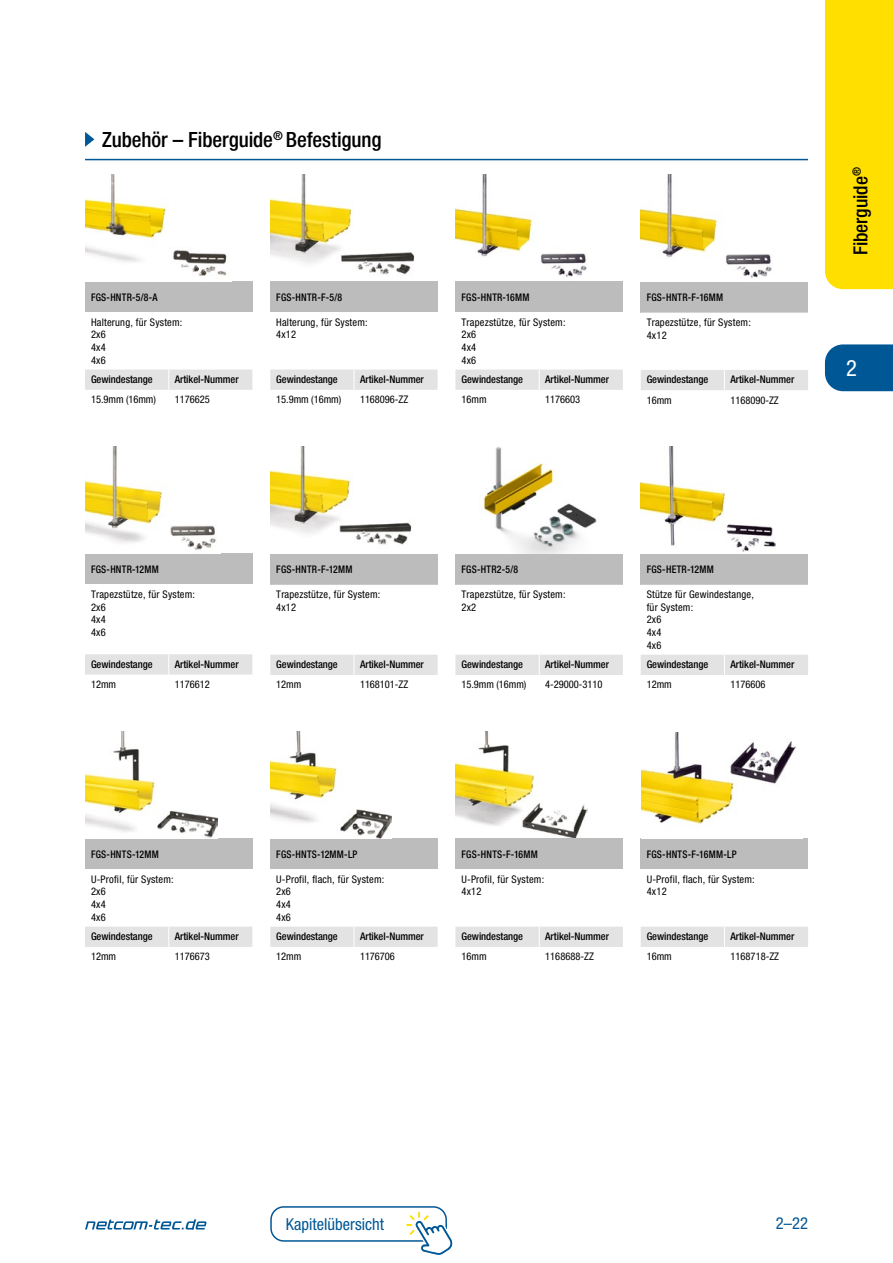
<style>
.page{position:relative;width:893px;height:1263px;background:#fff}
.page>*{position:absolute;margin:0;border:0;box-sizing:border-box;transform-origin:0 0}
.t1{font:condensed 22.5px "Helvetica Neue LT Std";color:#fff}
.t2{font:500 condensed 21px "Helvetica Neue LT Std";letter-spacing:-.005em;color:#000}
.t3{font:500 condensed 19.5px "Helvetica Neue LT Std";letter-spacing:-.005em;color:#000}
.t4{font:condensed 16.5px "Helvetica Neue LT Std";color:#005795}
.t5{font:condensed 10.5px/12.6px "Helvetica Neue LT Std";letter-spacing:.02em;color:#000}
.t6{font:500 condensed 10.5px "Helvetica Neue LT Std";letter-spacing:-.005em;color:#000}
.t7{font:500 condensed 10.5px "Helvetica Neue LT Std";letter-spacing:.025em;color:#000;scale:.93 1}
.t8{font:condensed 10.5px "Helvetica Neue LT Std";letter-spacing:-.005em;color:#000}
.t9{font:500 condensed 10.5px "Helvetica Neue LT Std";letter-spacing:-.005em;color:#000;scale:.93 1}
.t10{font:condensed 10.5px "Helvetica Neue LT Std";color:#000}
</style>
<div class="page">
<svg style="left:85px;top:1219px;width:122px;height:10px"></svg>
<div style="left:270px;top:1206px;width:177px;height:36px;border:2px solid #005795;border-radius:13px"></div>
<svg style="left:406px;top:1211px;width:47px;height:44px"></svg>
<div style="left:825px;top:0;width:68px;height:289px;background:#ffdf00"></div>
<div style="left:825px;top:344px;width:68px;height:47px;background:#005795"></div>
<svg style="left:85px;top:132px;width:9px;height:15px"></svg>
<hr style="left:85px;top:159px;width:723px;height:1px;background:#005795">
<div style="left:85px;top:281px;width:167px;height:31px;background:#bcbcbc"></div>
<div style="left:85px;top:369px;width:167px;height:21px;background:#e3e3e3"></div>
<img style="left:85px;top:174px;width:142px;height:103px">
<div style="left:270px;top:281px;width:168px;height:31px;background:#bcbcbc"></div>
<div style="left:270px;top:369px;width:168px;height:21px;background:#e3e3e3"></div>
<img style="left:270px;top:174px;width:144px;height:101px">
<div style="left:455px;top:281px;width:168px;height:31px;background:#bcbcbc"></div>
<div style="left:455px;top:369px;width:168px;height:21px;background:#e3e3e3"></div>
<img style="left:455px;top:174px;width:132px;height:103px">
<div style="left:641px;top:282px;width:167px;height:31px;background:#bcbcbc"></div>
<div style="left:641px;top:370px;width:167px;height:20px;background:#e3e3e3"></div>
<img style="left:641px;top:175px;width:131px;height:103px">
<div style="left:85px;top:554px;width:167px;height:30px;background:#bcbcbc"></div>
<div style="left:85px;top:654px;width:167px;height:21px;background:#e3e3e3"></div>
<img style="left:85px;top:446px;width:131px;height:104px">
<div style="left:270px;top:554px;width:168px;height:31px;background:#bcbcbc"></div>
<div style="left:270px;top:655px;width:168px;height:20px;background:#e3e3e3"></div>
<img style="left:270px;top:447px;width:142px;height:98px">
<div style="left:455px;top:554px;width:168px;height:31px;background:#bcbcbc"></div>
<div style="left:455px;top:655px;width:168px;height:20px;background:#e3e3e3"></div>
<img style="left:483px;top:447px;width:114px;height:107px">
<div style="left:641px;top:554px;width:167px;height:31px;background:#bcbcbc"></div>
<div style="left:641px;top:655px;width:167px;height:20px;background:#e3e3e3"></div>
<img style="left:641px;top:447px;width:135px;height:105px">
<div style="left:455px;top:838px;width:168px;height:31px;background:#bcbcbc"></div>
<div style="left:455px;top:926px;width:168px;height:21px;background:#e3e3e3"></div>
<img style="left:455px;top:731px;width:133px;height:107px">
<div style="left:85px;top:838px;width:167px;height:31px;background:#bcbcbc"></div>
<div style="left:85px;top:926px;width:167px;height:21px;background:#e3e3e3"></div>
<img style="left:85px;top:731px;width:132px;height:107px">
<div style="left:270px;top:838px;width:168px;height:31px;background:#bcbcbc"></div>
<div style="left:270px;top:926px;width:168px;height:21px;background:#e3e3e3"></div>
<img style="left:270px;top:731px;width:121px;height:107px">
<div style="left:641px;top:838px;width:167px;height:31px;background:#bcbcbc"></div>
<div style="left:641px;top:926px;width:167px;height:21px;background:#e3e3e3"></div>
<img style="left:642px;top:732px;width:154px;height:92px">
<h2 class="t2" style="left:102px;top:127px;width:281px">Zubehör – Fiberguide<sup>®</sup> Befestigung</h2>
<p class="t9" style="left:91px;top:291px;width:73px">FGS-HNTR-5/8-A</p>
<p class="t5" style="left:91px;top:316px;width:93px">Halterung, für System:<br>2x6<br>4x4<br>4x6</p>
<p class="t6" style="left:91px;top:373px;width:63px">Gewindestange</p>
<p class="t6" style="left:175px;top:373px;width:65px">Artikel-Nummer</p>
<p class="t8" style="left:91px;top:393px;width:66px">15.9mm (16mm)</p>
<p class="t8" style="left:175px;top:393px;width:36px">1176625</p>
<p class="t9" style="left:276px;top:291px;width:72px">FGS-HNTR-F-5/8</p>
<p class="t5" style="left:276px;top:316px;width:93px">Halterung, für System:<br>4x12</p>
<p class="t6" style="left:276px;top:373px;width:63px">Gewindestange</p>
<p class="t6" style="left:360px;top:373px;width:65px">Artikel-Nummer</p>
<p class="t8" style="left:276px;top:393px;width:66px">15.9mm (16mm)</p>
<p class="t8" style="left:360px;top:393px;width:50px">1168096-ZZ</p>
<p class="t7" style="left:461px;top:291px;width:75px">FGS-HNTR-16MM</p>
<p class="t5" style="left:461px;top:316px;width:106px">Trapezstütze, für System:<br>2x6<br>4x4<br>4x6</p>
<p class="t6" style="left:461px;top:373px;width:63px">Gewindestange</p>
<p class="t6" style="left:545px;top:373px;width:65px">Artikel-Nummer</p>
<p class="t5" style="left:461px;top:393px;width:27px">16mm</p>
<p class="t8" style="left:545px;top:393px;width:36px">1176603</p>
<p class="t7" style="left:647px;top:291px;width:84px">FGS-HNTR-F-16MM</p>
<p class="t5" style="left:647px;top:316px;width:106px">Trapezstütze, für System:<br>4x12</p>
<p class="t6" style="left:647px;top:373px;width:63px">Gewindestange</p>
<p class="t6" style="left:730px;top:373px;width:65px">Artikel-Nummer</p>
<p class="t5" style="left:647px;top:394px;width:27px">16mm</p>
<p class="t8" style="left:730px;top:394px;width:50px">1168090-ZZ</p>
<h3 class="t3" style="left:849px;top:255px;width:89px;rotate:-90deg">Fiberguide<sup>®</sup></h3>
<h1 class="t1" style="left:846px;top:355px;width:12px">2</h1>
<p class="t7" style="left:91px;top:563px;width:74px">FGS-HNTR-12MM</p>
<p class="t5" style="left:91px;top:588px;width:106px">Trapezstütze, für System:<br>2x6<br>4x4<br>4x6</p>
<p class="t6" style="left:91px;top:658px;width:63px">Gewindestange</p>
<p class="t6" style="left:175px;top:658px;width:65px">Artikel-Nummer</p>
<p class="t5" style="left:91px;top:678px;width:27px">12mm</p>
<p class="t8" style="left:175px;top:678px;width:36px">1176612</p>
<p class="t7" style="left:276px;top:563px;width:83px">FGS-HNTR-F-12MM</p>
<p class="t5" style="left:276px;top:588px;width:106px">Trapezstütze, für System:<br>4x12</p>
<p class="t6" style="left:276px;top:658px;width:63px">Gewindestange</p>
<p class="t6" style="left:360px;top:658px;width:65px">Artikel-Nummer</p>
<p class="t5" style="left:276px;top:678px;width:27px">12mm</p>
<p class="t8" style="left:360px;top:679px;width:50px">1168101-ZZ</p>
<p class="t9" style="left:461px;top:563px;width:62px">FGS-HTR2-5/8</p>
<p class="t5" style="left:461px;top:588px;width:106px">Trapezstütze, für System:<br>2x2</p>
<p class="t6" style="left:461px;top:658px;width:63px">Gewindestange</p>
<p class="t6" style="left:545px;top:658px;width:65px">Artikel-Nummer</p>
<p class="t8" style="left:461px;top:679px;width:66px">15.9mm (16mm)</p>
<p class="t8" style="left:545px;top:679px;width:59px">4-29000-3110</p>
<p class="t7" style="left:647px;top:563px;width:74px">FGS-HETR-12MM</p>
<p class="t5" style="left:647px;top:588px;width:109px">Stütze für Gewindestange, für System:<br>2x6<br>4x4<br>4x6</p>
<p class="t6" style="left:647px;top:658px;width:63px">Gewindestange</p>
<p class="t6" style="left:730px;top:658px;width:65px">Artikel-Nummer</p>
<p class="t5" style="left:647px;top:678px;width:27px">12mm</p>
<p class="t8" style="left:730px;top:679px;width:36px">1176606</p>
<p class="t7" style="left:91px;top:848px;width:74px">FGS-HNTS-12MM</p>
<p class="t5" style="left:91px;top:873px;width:84px">U-Profil, für System:<br>2x6<br>4x4<br>4x6</p>
<p class="t6" style="left:91px;top:930px;width:63px">Gewindestange</p>
<p class="t6" style="left:175px;top:930px;width:65px">Artikel-Nummer</p>
<p class="t5" style="left:91px;top:950px;width:27px">12mm</p>
<p class="t8" style="left:175px;top:950px;width:36px">1176673</p>
<p class="t7" style="left:276px;top:848px;width:89px">FGS-HNTS-12MM-LP</p>
<p class="t5" style="left:276px;top:873px;width:110px">U-Profil, flach, für System:<br>2x6<br>4x4<br>4x6</p>
<p class="t6" style="left:276px;top:930px;width:63px">Gewindestange</p>
<p class="t6" style="left:360px;top:930px;width:65px">Artikel-Nummer</p>
<p class="t5" style="left:276px;top:950px;width:27px">12mm</p>
<p class="t8" style="left:360px;top:950px;width:36px">1176706</p>
<p class="t7" style="left:461px;top:848px;width:84px">FGS-HNTS-F-16MM</p>
<p class="t5" style="left:461px;top:873px;width:84px">U-Profil, für System:<br>4x12</p>
<p class="t6" style="left:461px;top:930px;width:63px">Gewindestange</p>
<p class="t6" style="left:545px;top:930px;width:65px">Artikel-Nummer</p>
<p class="t5" style="left:461px;top:950px;width:27px">16mm</p>
<p class="t10" style="left:545px;top:950px;width:50px">1168688-ZZ</p>
<p class="t7" style="left:647px;top:848px;width:98px">FGS-HNTS-F-16MM-LP</p>
<p class="t5" style="left:647px;top:873px;width:110px">U-Profil, flach, für System:<br>4x12</p>
<p class="t6" style="left:647px;top:930px;width:63px">Gewindestange</p>
<p class="t6" style="left:730px;top:930px;width:65px">Artikel-Nummer</p>
<p class="t5" style="left:647px;top:950px;width:27px">16mm</p>
<p class="t10" style="left:730px;top:950px;width:50px">1168718-ZZ</p>
<h3 class="t4" style="left:286px;top:1214px;width:100px">Kapitelübersicht</h3>
<h3 class="t4" style="left:776px;top:1213px;width:34px">2–22</h3>
</div>
